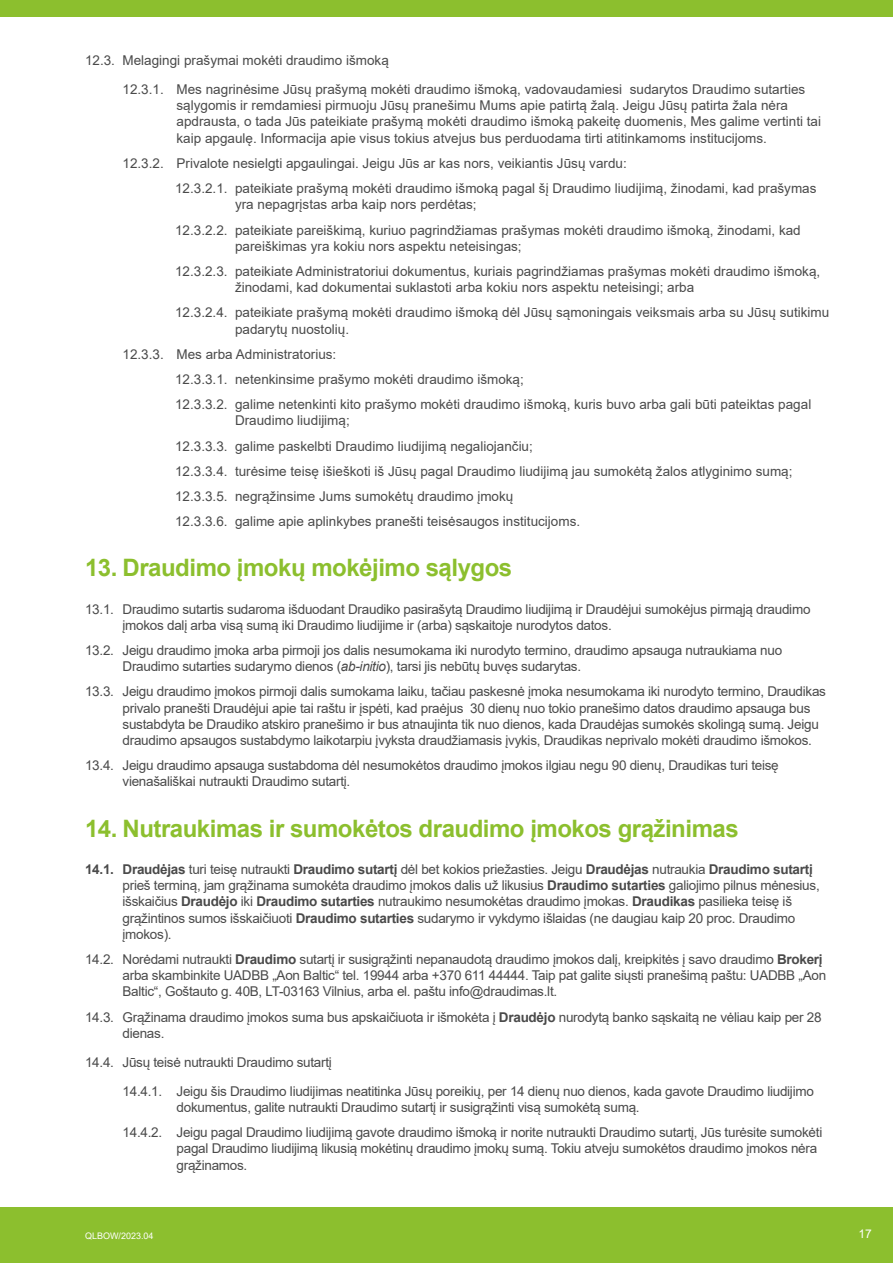
<style>
.page{position:relative;width:893px;height:1263px;background:#fff}
.page>*{position:absolute;margin:0;border:0;box-sizing:border-box;transform-origin:0 0}
.t1{font:700 24px "Arial";letter-spacing:-.02em;color:#8cbf2e}
.t2{font:13.5px/16.2px "Arial";letter-spacing:-.02em;color:#4a4a4a}
.t3{font:13.5px/25.2px "Arial";color:#4a4a4a}
.t4{font:12px "Arial";color:#fff}
.t5{font:9px "Arial";color:#fff}
.s1{font-style:italic}
.s2{font-weight:700}
</style>
<div class="page">
<div style="left:0;top:1208px;width:893px;height:55px;background:#8cbf2e"></div>
<div style="left:0;top:0;width:893px;height:17px;background:#8cbf2e"></div>
<p class="t3" style="left:123px;top:46px;width:684px;line-height:29px;text-indent:-38px">12.3. Melagingi prašymai mokėti draudimo išmoką<br>12.3.1. Mes nagrinėsime Jūsų prašymą mokėti draudimo išmoką, vadovaudamiesi sudarytos Draudimo sutarties</p>
<p class="t3" style="left:177px;top:97px;width:646px;line-height:16.2px">sąlygomis ir remdamiesi pirmuoju Jūsų pranešimu Mums apie patirtą žalą. Jeigu Jūsų patirta žala nėra apdrausta, o tada Jūs pateikiate prašymą mokėti draudimo išmoką pakeitę duomenis, Mes galime vertinti tai kaip apgaulę. Informacija apie visus tokius atvejus bus perduodama tirti atitinkamoms institucijoms.</p>
<p class="t3" style="left:175px;top:150px;width:643px;text-indent:-53px">12.3.2. Privalote nesielgti apgaulingai. Jeigu Jūs ar kas nors, veikiantis Jūsų vardu:<br>12.3.2.1. pateikiate prašymą mokėti draudimo išmoką pagal šį Draudimo liudijimą, žinodami, kad prašymas</p>
<p class="t3" style="left:175px;top:192px;width:627px;text-indent:60px">yra nepagrįstas arba kaip nors perdėtas;<br>12.3.2.2. pateikiate pareiškimą, kuriuo pagrindžiamas prašymas mokėti draudimo išmoką, žinodami, kad</p>
<p class="t3" style="left:175px;top:233px;width:647px;text-indent:60px">pareiškimas yra kokiu nors aspektu neteisingas;<br>12.3.2.3. pateikiate Administratoriui dokumentus, kuriais pagrindžiamas prašymas mokėti draudimo išmoką,</p>
<p class="t3" style="left:175px;top:275px;width:656px;text-indent:60px">žinodami, kad dokumentai suklastoti arba kokiu nors aspektu neteisingi; arba<br>12.3.2.4. pateikiate prašymą mokėti draudimo išmoką dėl Jūsų sąmoningais veiksmais arba su Jūsų sutikimu</p>
<p class="t3" style="left:235px;top:316px;width:116px">padarytų nuostolių.</p>
<p class="t3" style="left:123px;top:341px;width:215px">12.3.3. Mes arba Administratorius:</p>
<p class="t3" style="left:175px;top:366px;width:350px">12.3.3.1. netenkinsime prašymo mokėti draudimo išmoką;</p>
<p class="t3" style="left:175px;top:392px;width:638px">12.3.3.2. galime netenkinti kito prašymo mokėti draudimo išmoką, kuris buvo arba gali būti pateiktas pagal</p>
<p class="t3" style="left:175px;top:408px;width:619px;text-indent:60px">Draudimo liudijimą;<br>12.3.3.3. galime paskelbti Draudimo liudijimą negaliojančiu;<br>12.3.3.4. turėsime teisę išieškoti iš Jūsų pagal Draudimo liudijimą jau sumokėtą žalos atlyginimo sumą; 12.3.3.5. negrąžinsime Jums sumokėtų draudimo įmokų<br>12.3.3.6. galime apie aplinkybes pranešti teisėsaugos institucijoms.</p>
<h1 class="t1" style="left:85px;top:551px;width:429px">13. Draudimo įmokų mokėjimo sąlygos</h1>
<p class="t2" style="left:123px;top:601px;width:689px;text-indent:-38px">13.1. Draudimo sutartis sudaroma išduodant Draudiko pasirašytą Draudimo liudijimą ir Draudėjui sumokėjus pirmąją draudimo įmokos dalį arba visą sumą iki Draudimo liudijime ir (arba) sąskaitoje nurodytos datos.</p>
<p class="t2" style="left:123px;top:642px;width:661px;text-indent:-38px">13.2. Jeigu draudimo įmoka arba pirmoji jos dalis nesumokama iki nurodyto termino, draudimo apsauga nutraukiama nuo<br>Draudimo sutarties sudarymo dienos (<span class="s1">ab-initio</span>), tarsi jis nebūtų buvęs sudarytas.</p>
<p class="t2" style="left:123px;top:683px;width:705px;text-indent:-38px">13.3. Jeigu draudimo įmokos pirmoji dalis sumokama laiku, tačiau paskesnė įmoka nesumokama iki nurodyto termino, Draudikas privalo pranešti Draudėjui apie tai raštu ir įspėti, kad praėjus 30 dienų nuo tokio pranešimo datos draudimo apsauga bus sustabdyta be Draudiko atskiro pranešimo ir bus atnaujinta tik nuo dienos, kada Draudėjas sumokės skolingą sumą. Jeigu draudimo apsaugos sustabdymo laikotarpiu įvyksta draudžiamasis įvykis, Draudikas neprivalo mokėti draudimo išmokos.</p>
<p class="t2" style="left:123px;top:757px;width:658px;text-indent:-38px">13.4. Jeigu draudimo apsauga sustabdoma dėl nesumokėtos draudimo įmokos ilgiau negu 90 dienų, Draudikas turi teisę vienašališkai nutraukti Draudimo sutartį.</p>
<h1 class="t1" style="left:85px;top:811px;width:655px">14. Nutraukimas ir sumokėtos draudimo įmokos grąžinimas</h1>
<p class="t2" style="left:123px;top:861px;width:699px;text-indent:-38px"><span class="s2">14.1. Draudėjas</span> turi teisę nutraukti <span class="s2">Draudimo sutartį</span> dėl bet kokios priežasties. Jeigu <span class="s2">Draudėjas</span> nutraukia <span class="s2">Draudimo sutartį </span>prieš terminą, jam grąžinama sumokėta draudimo įmokos dalis už likusius <span class="s2">Draudimo sutarties</span> galiojimo pilnus mėnesius, išskaičius <span class="s2">Draudėjo</span> iki <span class="s2">Draudimo sutarties</span> nutraukimo nesumokėtas draudimo įmokas. <span class="s2">Draudikas</span> pasilieka teisę iš grąžintinos sumos išskaičiuoti <span class="s2">Draudimo sutarties</span> sudarymo ir vykdymo išlaidas (ne daugiau kaip 20 proc. Draudimo įmokos).</p>
<p class="t2" style="left:123px;top:951px;width:705px;text-indent:-38px">14.2. Norėdami nutraukti <span class="s2">Draudimo</span> sutartį ir susigrąžinti nepanaudotą draudimo įmokos dalį, kreipkitės į savo draudimo <span class="s2">Brokerį </span>arba skambinkite UADBB „Aon Baltic“ tel. 19944 arba +370 611 44444. Taip pat galite siųsti pranešimą paštu: UADBB „Aon<br>Baltic“, Goštauto g. 40B, LT-03163 Vilnius, arba el. paštu info@draudimas.lt.</p>
<p class="t2" style="left:123px;top:1009px;width:700px;text-indent:-38px">14.3. Grąžinama draudimo įmokos suma bus apskaičiuota ir išmokėta į <span class="s2">Draudėjo</span> nurodytą banko sąskaitą ne vėliau kaip per 28 dienas.</p>
<p class="t2" style="left:123px;top:1047px;width:693px;line-height:29px;text-indent:-38px">14.4. Jūsų teisė nutraukti Draudimo sutartį<br>14.4.1. Jeigu šis Draudimo liudijimas neatitinka Jūsų poreikių, per 14 dienų nuo dienos, kada gavote Draudimo liudijimo</p>
<p class="t2" style="left:123px;top:1094px;width:701px;line-height:25.2px;text-indent:54px">dokumentus, galite nutraukti Draudimo sutartį ir susigrąžinti visą sumokėtą sumą.<br>14.4.2. Jeigu pagal Draudimo liudijimą gavote draudimo išmoką ir norite nutraukti Draudimo sutartį, Jūs turėsite sumokėti</p>
<p class="t2" style="left:177px;top:1140px;width:642px">pagal Draudimo liudijimą likusią mokėtinų draudimo įmokų sumą. Tokiu atveju sumokėtos draudimo įmokos nėra grąžinamos.</p>
<p class="t5" style="left:85px;top:1229px;width:70px">QLBOW/2023.04</p>
<p class="t4" style="left:858px;top:1225px;width:15px">17</p>
</div>
